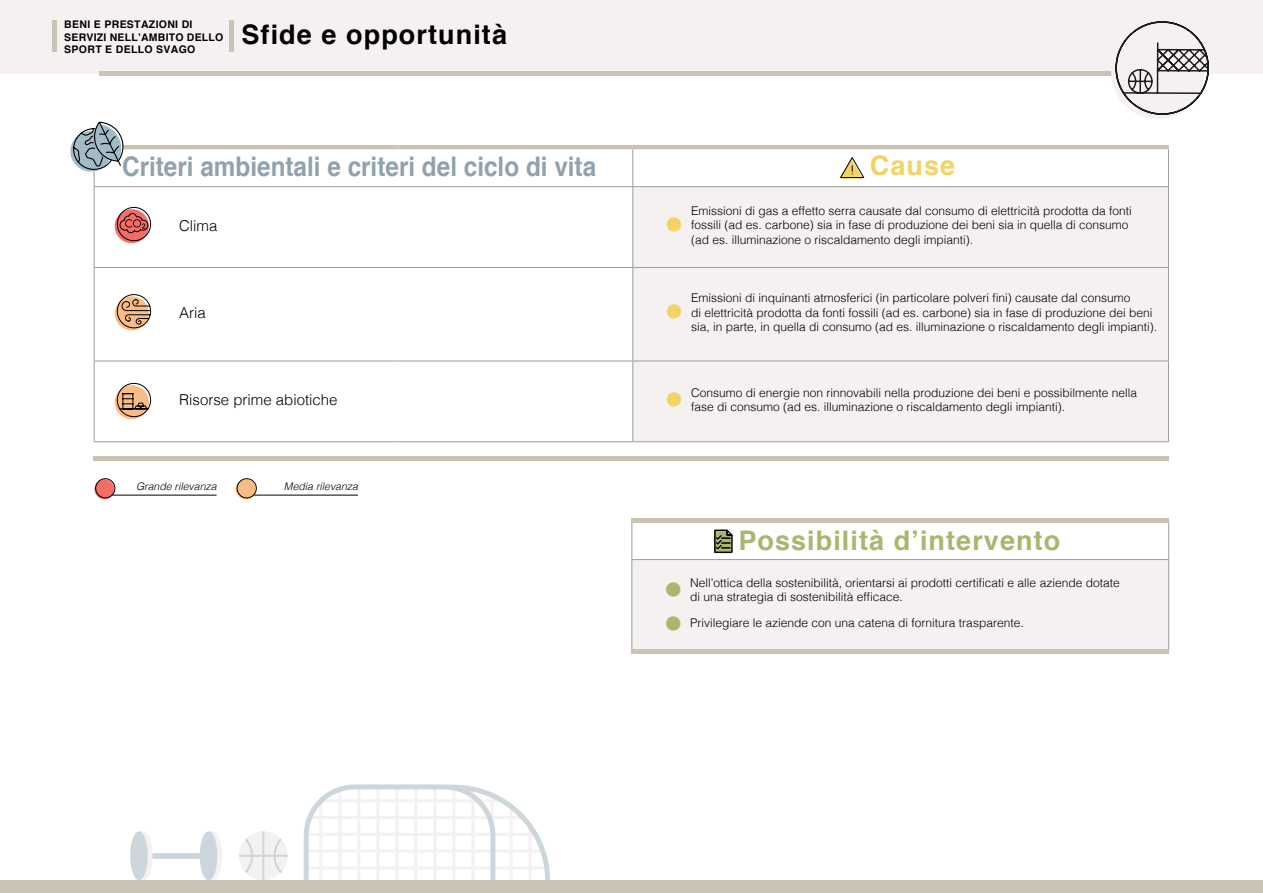
<style>
.page{position:relative;width:1263px;height:893px;background:#fff}
.page>*{position:absolute;margin:0;border:0;box-sizing:border-box;transform-origin:0 0}
.t1{font:300 39.6px "Helvetica";color:#f1d366}
.id63178{font:700 27px "Helvetica";color:#8fa3af;scale:.9 1}
.id63187{font:700 27px "Helvetica";letter-spacing:.04em;color:#adb46e}
.id63177{font:700 27px "Helvetica";letter-spacing:.04em;color:#000}
.id63186{font:700 27px "Helvetica";letter-spacing:.04em;color:#f1d366}
.id63181{font:300 15px "Helvetica";color:#000}
.t2{font:300 12px/14.4px "Helvetica";color:#000}
.t3{font:700 10.5px/12.6px "Helvetica";letter-spacing:.03em;color:#000}
.t4{font:italic 300 10.5px "Helvetica";color:#000}
.s1{font-size:39.6px;color:#f1d366}
.s2{font-size:39.6px;color:#adb46e}
</style>
<div class="page">
<div style="left:0;top:880px;width:1263px;height:13px;background:#cac3b4"></div>
<div style="left:0;top:0;width:1263px;height:73px;background:#f5f1f0"></div>
<hr style="left:100px;top:71px;width:1063px;height:4px;background:#cac3b4">
<hr style="left:52px;top:20px;width:4px;height:31px;background:#cac3b4">
<hr style="left:229px;top:20px;width:4px;height:31px;background:#cac3b4">
<div style="left:1111px;top:26px;width:94px;height:93px;background:#f5f1f0;border-radius:50%"></div>
<hr style="left:94px;top:456px;width:1075px;height:4px;background:#cac3b4">
<svg style="left:1115px;top:21px;width:95px;height:94px"></svg>
<svg style="left:303px;top:784px;width:247px;height:96px"></svg>
<svg style="left:239px;top:831px;width:49px;height:49px"></svg>
<svg style="left:204px;top:831px;width:18px;height:49px"></svg>
<div style="left:200px;top:831px;width:17px;height:49px;background:#ccd6db;border-radius:50%"></div>
<div style="left:139px;top:853px;width:69px;height:5px;background:#ccd6db"></div>
<svg style="left:135px;top:831px;width:18px;height:49px"></svg>
<div style="left:130px;top:831px;width:18px;height:49px;background:#ccd6db;border-radius:50%"></div>
<div style="left:632px;top:559px;width:537px;height:92px;background:#f5f1f0"></div>
<hr style="left:631px;top:559px;width:538px;height:1px;background:#9d9d9c">
<hr style="left:631px;top:520px;width:1px;height:131px;background:#9d9d9c">
<hr style="left:1168px;top:520px;width:1px;height:131px;background:#9d9d9c">
<hr style="left:631px;top:519px;width:538px;height:4px;background:#cac3b4">
<hr style="left:631px;top:649px;width:538px;height:4px;background:#cac3b4">
<svg style="left:714px;top:529px;width:19px;height:24px"></svg>
<hr style="left:254px;top:495px;width:104px;height:1px;background:#000">
<div style="left:236px;top:479px;width:20px;height:20px;background:#f9bc87;border-radius:50%"></div>
<div style="left:237px;top:478px;width:20px;height:20px;border:1px solid #000;border-radius:50%"></div>
<div style="left:94px;top:479px;width:20px;height:20px;background:#f66d68;border-radius:50%"></div>
<div style="left:95px;top:478px;width:20px;height:20px;border:1px solid #000;border-radius:50%"></div>
<hr style="left:113px;top:495px;width:103px;height:1px;background:#000">
<div style="left:633px;top:187px;width:535px;height:254px;background:#f5f1f0"></div>
<hr style="left:94px;top:149px;width:1px;height:37px;background:#9d9d9c">
<hr style="left:632px;top:149px;width:1px;height:37px;background:#9d9d9c">
<hr style="left:1168px;top:149px;width:1px;height:37px;background:#9d9d9c">
<hr style="left:94px;top:186px;width:305px;height:1px;background:#9d9d9c">
<hr style="left:94px;top:187px;width:1px;height:80px;background:#9d9d9c">
<hr style="left:399px;top:186px;width:234px;height:1px;background:#9d9d9c">
<hr style="left:633px;top:186px;width:536px;height:1px;background:#9d9d9c">
<hr style="left:632px;top:187px;width:1px;height:80px;background:#9d9d9c">
<hr style="left:1168px;top:187px;width:1px;height:80px;background:#9d9d9c">
<hr style="left:94px;top:267px;width:305px;height:1px;background:#9d9d9c">
<hr style="left:94px;top:268px;width:1px;height:93px;background:#9d9d9c">
<hr style="left:399px;top:267px;width:234px;height:1px;background:#9d9d9c">
<hr style="left:633px;top:267px;width:536px;height:1px;background:#9d9d9c">
<hr style="left:632px;top:268px;width:1px;height:93px;background:#9d9d9c">
<hr style="left:1168px;top:268px;width:1px;height:93px;background:#9d9d9c">
<hr style="left:94px;top:361px;width:305px;height:1px;background:#9d9d9c">
<hr style="left:94px;top:361px;width:1px;height:80px;background:#9d9d9c">
<hr style="left:399px;top:361px;width:234px;height:1px;background:#9d9d9c">
<hr style="left:633px;top:361px;width:536px;height:1px;background:#9d9d9c">
<hr style="left:632px;top:361px;width:1px;height:80px;background:#9d9d9c">
<hr style="left:1168px;top:361px;width:1px;height:80px;background:#9d9d9c">
<hr style="left:94px;top:441px;width:305px;height:1px;background:#9d9d9c">
<hr style="left:399px;top:441px;width:234px;height:1px;background:#9d9d9c">
<hr style="left:633px;top:441px;width:536px;height:1px;background:#9d9d9c">
<hr style="left:94px;top:145px;width:305px;height:4px;background:#cac3b4">
<hr style="left:399px;top:145px;width:234px;height:4px;background:#cac3b4">
<hr style="left:633px;top:145px;width:536px;height:4px;background:#cac3b4">
<svg style="left:70px;top:131px;width:41px;height:41px"></svg>
<svg style="left:72px;top:121px;width:53px;height:50px"></svg>
<svg style="left:839px;top:157px;width:26px;height:22px"></svg>
<svg style="left:115px;top:209px;width:34px;height:34px"></svg>
<div style="left:117px;top:207px;width:34px;height:34px;border:1px solid #000;border-radius:50%"></div>
<svg style="left:119px;top:213px;width:30px;height:20px"></svg>
<svg style="left:115px;top:296px;width:34px;height:34px"></svg>
<svg style="left:117px;top:294px;width:34px;height:35px"></svg>
<svg style="left:115px;top:385px;width:34px;height:34px"></svg>
<svg style="left:117px;top:383px;width:34px;height:34px"></svg>
<p class="t3" style="left:64px;top:18px;width:161px">BENI E PRESTAZIONI DI<br>SERVIZI NELL’AMBITO DELLO<br>SPORT E DELLO SVAGO</p>
<h2 class="id63177" style="left:242px;top:18px;width:267px">Sfide e opportunità</h2>
<h3 class="id63178" style="left:122px;top:150px;width:528px">Criteri ambientali e criteri del ciclo di vita</h3>
<h4 class="id63186" style="left:870px;top:149px;width:87px">Cause</h4>
<p class="id63181" style="left:179px;top:212px;width:40px">Clima</p>
<p class="t1" style="left:664px;top:191px;width:21px">•</p>
<p class="t2" style="left:691px;top:203px;width:442px">Emissioni di gas a effetto serra causate dal consumo di elettricità prodotta da fonti fossili (ad es. carbone) sia in fase di produzione dei beni sia in quella di consumo (ad es. illuminazione o riscaldamento degli impianti).</p>
<p class="id63181" style="left:179px;top:300px;width:28px">Aria</p>
<p class="t1" style="left:664px;top:278px;width:21px">•</p>
<p class="t2" style="left:691px;top:290px;width:468px">Emissioni di inquinanti atmosferici (in particolare polveri fini) causate dal consumo<br>di elettricità prodotta da fonti fossili (ad es. carbone) sia in fase di produzione dei beni sia, in parte, in quella di consumo (ad es. illuminazione o riscaldamento degli impianti).</p>
<p class="id63181" style="left:179px;top:387px;width:160px">Risorse prime abiotiche</p>
<p class="t2" style="left:691px;top:384px;width:448px;text-indent:-27px"><span class="s1">•</span> Consumo di energie non rinnovabili nella produzione dei beni e possibilmente nella fase di consumo (ad es. illuminazione o riscaldamento degli impianti).</p>
<p class="t4" style="left:136px;top:477px;width:82px">Grande rilevanza</p>
<p class="t4" style="left:284px;top:477px;width:76px">Media rilevanza</p>
<h4 class="id63187" style="left:738px;top:523px;width:323px">Possibilità d’intervento</h4>
<p class="t2" style="left:690px;top:574px;width:431px;text-indent:-27px"><span class="s2">•</span> Nell’ottica della sostenibilità, orientarsi ai prodotti certificati e alle aziende dotate di una strategia di sostenibilità efficace.</p>
<p class="t2" style="left:663px;top:615px;width:362px"><span class="s2">•</span> Privilegiare le aziende con una catena di fornitura trasparente.</p>
</div>
